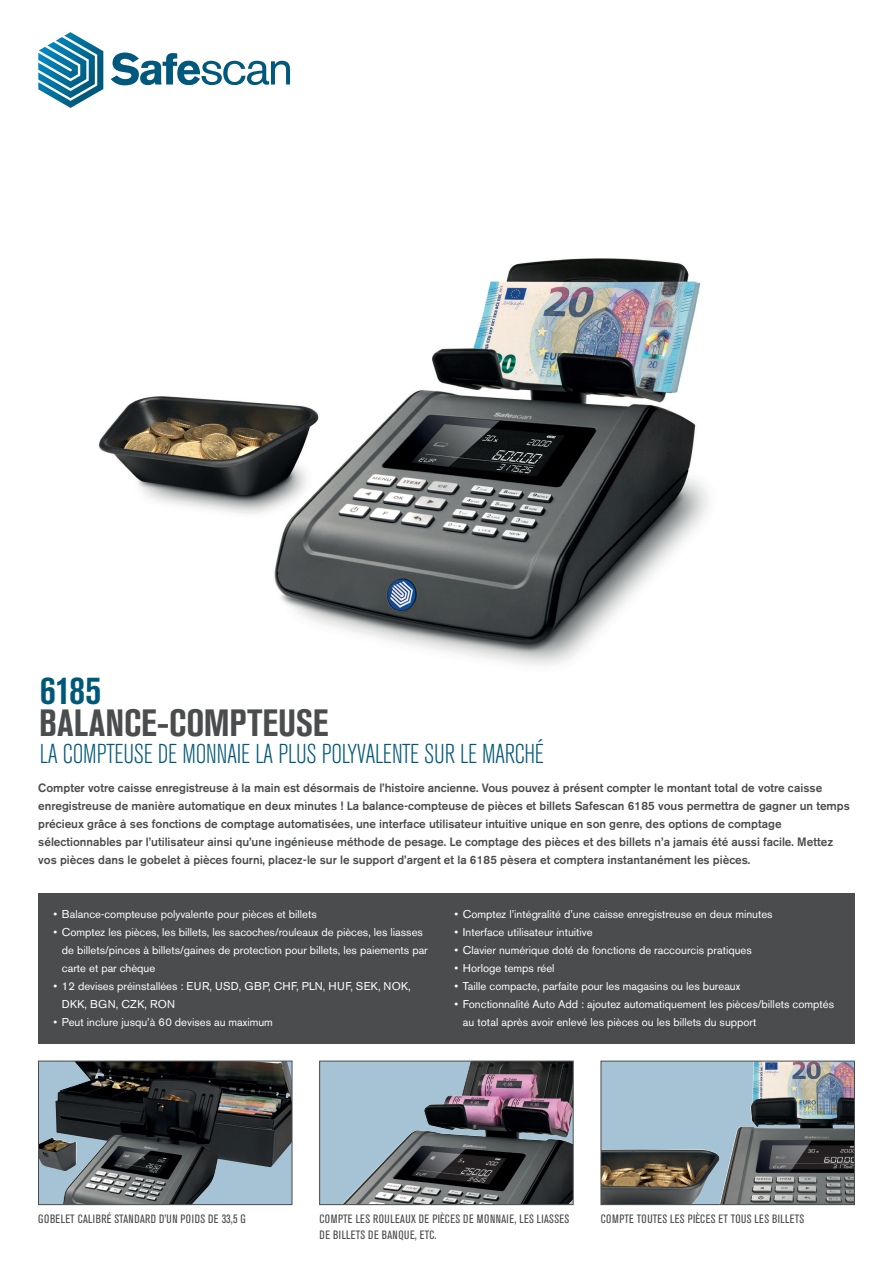
<style>
.page{position:relative;width:893px;height:1263px;background:#fff}
.page>*{position:absolute;margin:0;border:0;box-sizing:border-box;transform-origin:0 0}
.t1{font:700 condensed 39.45px "Akzidenz Grotesk BE";color:#005879}
.t2{font:700 condensed 37.65px "Akzidenz Grotesk BE";color:#4b4c4d}
.t3{font:300 condensed 27px "Akzidenz Grotesk BE";letter-spacing:-.015em;color:#005879}
.t4{font:500 12px/18px "Akzidenz Grotesk BE";color:#4b4c4d}
.t5{font:condensed 12px/16.5px "Akzidenz Grotesk BE";letter-spacing:.03em;color:#4b4c4d}
.t6{font:11.25px/18px "Akzidenz Grotesk BE";color:#fff}
.t7{font:11.25px/18px "Akzidenz Grotesk BE";letter-spacing:.02em;color:#fff}
</style>
<div class="page">
<svg style="left:38px;top:32px;width:65px;height:76px"></svg>
<svg style="left:111px;top:53px;width:179px;height:32px"></svg>
<img style="left:40px;top:1063px;width:250px;height:140px">
<div style="left:38px;top:1061px;width:254px;height:144px;border:1px solid #4b4c4d"></div>
<div style="left:320px;top:1061px;width:253px;height:143px;background:#a5c3d5"></div>
<img style="left:343px;top:1063px;width:228px;height:140px">
<div style="left:319px;top:1061px;width:254px;height:144px;border:1px solid #4b4c4d"></div>
<img style="left:603px;top:1063px;width:250px;height:140px">
<div style="left:601px;top:1061px;width:254px;height:144px;border:1px solid #4b4c4d"></div>
<img style="left:98px;top:258px;width:611px;height:408px">
<div style="left:38px;top:893px;width:817px;height:151px;background:#4b4c4d"></div>
<h1 class="t1" style="left:40px;top:667px;width:63px">6185</h1>
<h3 class="t3" style="left:40px;top:739px;width:505px">LA COMPTEUSE DE MONNAIE LA PLUS POLYVALENTE SUR LE MARCHÉ</h3>
<h2 class="t2" style="left:39px;top:701px;width:291px">BALANCE-COMPTEUSE</h2>
<p class="t4" style="left:38px;top:779px;width:813px">Compter votre caisse enregistreuse à la main est désormais de l’histoire ancienne. Vous pouvez à présent compter le montant total de votre caisse enregistreuse de manière automatique en deux minutes ! La balance-compteuse de pièces et billets Safescan 6185 vous permettra de gagner un temps précieux grâce à ses fonctions de comptage automatisées, une interface utilisateur intuitive unique en son genre, des options de comptage sélectionnables par l’utilisateur ainsi qu’une ingénieuse méthode de pesage. Le comptage des pièces et des billets n’a jamais été aussi facile. Mettez vos pièces dans le gobelet à pièces fourni, placez-le sur le support d’argent et la 6185 pèsera et comptera instantanément les pièces.</p>
<p class="t6" style="left:53px;top:905px;width:265px">• Balance-compteuse polyvalente pour pièces et billets</p>
<p class="t6" style="left:62px;top:923px;width:367px;text-indent:-9px">• Comptez les pièces, les billets, les sacoches/rouleaux de pièces, les liasses de billets/pinces à billets/gaines de protection pour billets, les paiements par carte et par chèque</p>
<p class="t7" style="left:62px;top:977px;width:350px;text-indent:-9px">• 12 devises préinstallées : EUR, USD, GBP, CHF, PLN, HUF, SEK, NOK,<br>DKK, BGN, CZK, RON</p>
<p class="t6" style="left:53px;top:1013px;width:221px">• Peut inclure jusqu’à 60 devises au maximum</p>
<p class="t6" style="left:454px;top:905px;width:320px">• Comptez l’intégralité d’une caisse enregistreuse en deux minutes</p>
<p class="t6" style="left:454px;top:923px;width:140px">• Interface utilisateur intuitive</p>
<p class="t6" style="left:454px;top:941px;width:299px">• Clavier numérique doté de fonctions de raccourcis pratiques</p>
<p class="t6" style="left:454px;top:959px;width:102px">• Horloge temps réel</p>
<p class="t6" style="left:454px;top:977px;width:287px">• Taille compacte, parfaite pour les magasins ou les bureaux</p>
<p class="t6" style="left:463px;top:995px;width:373px;text-indent:-9px">• Fonctionnalité Auto Add : ajoutez automatiquement les pièces/billets comptés au total après avoir enlevé les pièces ou les billets du support</p>
<p class="t5" style="left:38px;top:1210px;width:209px">GOBELET CALIBRÉ STANDARD D’UN POIDS DE 33,5 G</p>
<p class="t5" style="left:320px;top:1210px;width:251px">COMPTE LES ROULEAUX DE PIÈCES DE MONNAIE, LES LIASSES<br>DE BILLETS DE BANQUE, ETC.</p>
<p class="t5" style="left:601px;top:1210px;width:205px">COMPTE TOUTES LES PIÈCES ET TOUS LES BILLETS</p>
</div>
